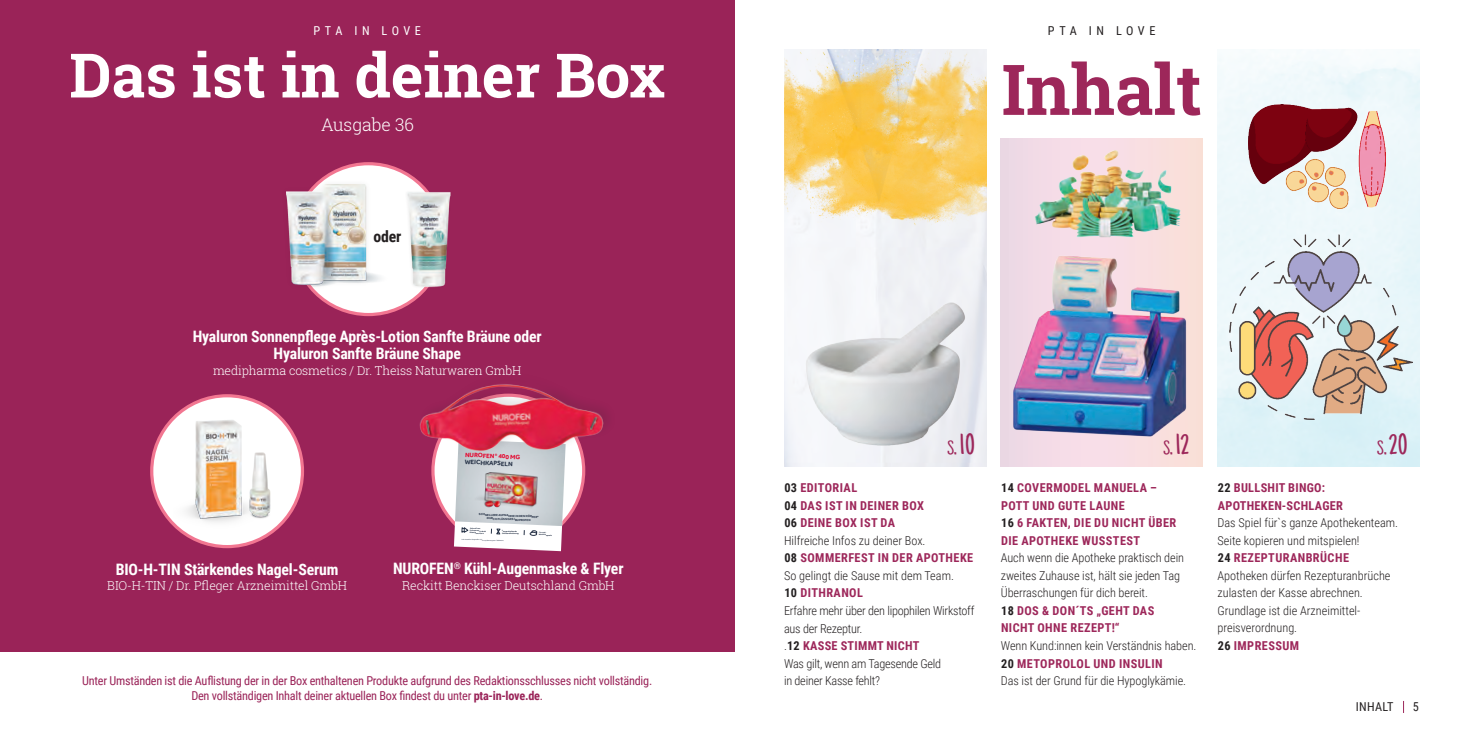
<style>
.page{position:relative;width:1469px;height:735px;background:#fff}
.page>*{position:absolute;margin:0;border:0;box-sizing:border-box;transform-origin:0 0}
.t1{font:700 70px "Roboto Slab";color:#9d275a}
.t2{font:700 61.25px "Roboto Slab";color:#fff}
.t3{font:29.75px "Just Another Hand";color:#9d275a}
.t4{font:300 17.5px "Roboto Slab";color:#fff}
.t5{font:700 15.75px/16.6px "Roboto Condensed";letter-spacing:-.01em;color:#fff;text-align:center}
.t6{font:700 15.75px "Roboto Condensed";color:#231f20}
.t7{font:300 12.25px/17.5px "Roboto Condensed";letter-spacing:-.005em;color:#231f20}
.t8{font:12.25px/14.7px "Roboto Condensed";letter-spacing:-.02em;color:#9a2358;text-align:center}
.t9{font:700 12.25px/17.5px "Roboto Condensed";letter-spacing:.035em;color:#9d275a}
.t10{font:300 12.25px "Roboto Slab";letter-spacing:-.01em;color:#fff}
.t11{font:12.25px "Roboto Condensed";letter-spacing:.37em;color:#fff}
.t12{font:12.25px "Roboto Condensed";letter-spacing:.37em;color:#231f20}
.t13{font:12.25px "Roboto Condensed";letter-spacing:.335em;color:#231f20}
.t14{font:700 6.3px/7.2px "Nurofen Text";color:#e4052d}
.t15{font:700 3.15px/3.7px "Nurofen Text";color:#243045;text-align:center}
.t16{font:700 1.75px/2.1px "Montserrat";color:#243045}
.t17{font:600 1.75px "Montserrat";color:#243045}
.s1{font-family:"Myriad Pro"}
.s2{color:#243045}
.s3{font-weight:700}
.s4{font-size:19.07px}
.s5{font-weight:700;color:#9d275a}
.s6{color:#231f20}
</style>
<div class="page">
<div style="left:0;top:0;width:734px;height:651px;background:#9a2358"></div>
<div style="left:293px;top:164px;width:151px;height:150px;background:#fff;border-radius:50%"></div>
<div style="left:433px;top:395px;width:150px;height:150px;background:#fff;border-radius:50%"></div>
<div style="left:152px;top:395px;width:150px;height:151px;background:#fff;border-radius:50%"></div>
<div style="left:150px;top:394px;width:154px;height:154px;border:3px solid #f27691;border-radius:50%"></div>
<img style="left:174px;top:407px;width:114px;height:133px">
<div style="left:281px;top:178px;width:107px;height:113px;background:#231f20;opacity:.08"></div>
<img style="left:287px;top:184px;width:100px;height:102px">
<div style="left:405px;top:190px;width:47px;height:99px;background:#231f20;opacity:.08"></div>
<img style="left:406px;top:191px;width:45px;height:97px">
<img style="left:454px;top:472px;width:111px;height:79px">
<img style="left:419px;top:384px;width:187px;height:88px">
<img style="left:784px;top:49px;width:202px;height:10px">
<img style="left:784px;top:59px;width:110px;height:167px">
<img style="left:894px;top:58px;width:92px;height:46px">
<img style="left:810px;top:104px;width:176px;height:123px">
<img style="left:784px;top:124px;width:1px;height:69px">
<img style="left:789px;top:287px;width:195px;height:159px">
<div style="left:1000px;top:139px;width:202px;height:327px;background:linear-gradient(to right,#efd9ea,#fce1dc)"></div>
<img style="left:1009px;top:252px;width:180px;height:189px">
<img style="left:1034px;top:139px;width:146px;height:101px">
<img style="left:1217px;top:57px;width:202px;height:409px">
<img style="left:1248px;top:104px;width:137px;height:104px">
<img style="left:1229px;top:234px;width:183px;height:185px">
<p class="t11" style="left:313px;top:22px;width:109px">PTA IN LOVE</p>
<h2 class="t2" style="left:69px;top:33px;width:597px">Das ist in deiner Box</h2>
<h3 class="t4" style="left:321px;top:113px;width:95px">Ausgabe 36</h3>
<p class="t6" style="left:373px;top:225px;width:29px">oder</p>
<p class="t5" style="left:193px;top:328px;width:350px">Hyaluron Sonnenpflege Après-Lotion Sanfte Bräune oder<br>Hyaluron Sanfte Bräune Shape</p>
<p class="t10" style="left:213px;top:362px;width:310px">medipharma cosmetics / Dr. Theiss Naturwaren GmbH</p>
<p class="t14" style="left:465px;top:450px;width:57px;rotate:3deg">NUROFEN<span class="s1">®</span> 400 MG<br><span class="s2">WEICHKAPSELN</span></p>
<p class="t15" style="left:479px;top:512px;width:61px;rotate:3deg">SCHNELLERE AUFNAHME IN DEN K<span class="s1">Ö</span>RPER*<br>DURCH FL<span class="s1">Ü</span>SSIGES IBUPROFEN</p>
<p class="t5" style="left:116px;top:559px;width:224px">BIO-H-TIN Stärkendes Nagel-Serum</p>
<p class="t10" style="left:107px;top:577px;width:241px">BIO-H-TIN / Dr. Pfleger Arzneimittel GmbH</p>
<p class="t16" style="left:470px;top:527px;width:18px;rotate:2deg">Schnell am<br>Schmerzort dank fl üssigem Kern</p>
<p class="t16" style="left:502px;top:529px;width:18px;rotate:2deg">Langanhalten de<br>Schmerzlinderung</p>
<p class="t17" style="left:539px;top:531px;width:9px;rotate:2deg">Format:</p>
<p class="t16" style="left:539px;top:533px;width:15px;rotate:2deg">Weichkapseln</p>
<p class="t5" style="left:393px;top:559px;width:232px">NUROFEN<sup>®</sup> Kühl-Augenmaske &amp; Flyer</p>
<p class="t10" style="left:402px;top:576px;width:214px">Reckitt Benckiser Deutschland GmbH</p>
<p class="t8" style="left:82px;top:672px;width:571px">Unter Umständen ist die Auflistung der in der Box enthaltenen Produkte aufgrund des Redaktionsschlusses nicht vollständig.<br>Den vollständigen Inhalt deiner aktuellen Box findest du unter <span class="s3">pta-in-love.de</span>.</p>
<p class="t12" style="left:1047px;top:22px;width:109px">PTA IN LOVE</p>
<h1 class="t1" style="left:1001px;top:41px;width:202px">Inhalt</h1>
<h3 class="t3" style="left:947px;top:427px;width:29px"><span class="s4">S</span>.10</h3>
<h3 class="t3" style="left:1163px;top:427px;width:28px"><span class="s4">S</span>.12</h3>
<h3 class="t3" style="left:1376px;top:427px;width:32px"><span class="s4">S</span>.20</h3>
<p class="t7" style="left:784px;top:478px;width:192px"><span class="s3">03</span> <span class="s5">EDITORIAL<br></span><span class="s3">04</span> <span class="s5">DAS IST IN DEINER BOX<br></span><span class="s3">06</span> <span class="s5">DEINE BOX IST DA<br></span>Hilfreiche Infos zu deiner Box.<br><span class="s3">08</span> <span class="s5">SOMMERFEST IN DER APOTHEKE<br></span>So gelingt die Sause mit dem Team.<br><span class="s3">10</span> <span class="s5">DITHRANOL<br></span>Erfahre mehr über den lipophilen Wirkstoff aus der Rezeptur.<br>.<span class="s3">12</span> <span class="s5">KASSE STIMMT NICHT<br></span>Was gilt, wenn am Tagesende Geld<br>in deiner Kasse fehlt?</p>
<p class="t9" style="left:1001px;top:478px;width:177px"><span class="s6">14</span> COVERMODEL MANUELA –<br>POTT UND GUTE LAUNE<br><span class="s6">16</span> 6 FAKTEN, DIE DU NICHT ÜBER<br>DIE APOTHEKE WUSSTEST</p>
<p class="t7" style="left:1000px;top:548px;width:185px">Auch wenn die Apotheke praktisch dein zweites Zuhause ist, hält sie jeden Tag<br>Überraschungen für dich bereit.<br><span class="s3">18</span> <span class="s5">DOS &amp; DON´TS „GEHT DAS<br>NICHT OHNE REZEPT!“</span></p>
<p class="t7" style="left:1000px;top:636px;width:197px">Wenn Kund:innen kein Verständnis haben.<br><span class="s3">20</span> <span class="s5">METOPROLOL UND INSULIN<br></span>Das ist der Grund für die Hypoglykämie.</p>
<p class="t9" style="left:1217px;top:478px;width:127px"><span class="s6">22</span> BULLSHIT BINGO:<br>APOTHEKEN-SCHLAGER</p>
<p class="t7" style="left:1217px;top:513px;width:182px">Das Spiel für`s ganze Apothekenteam.<br>Seite kopieren und mitspielen!<br><span class="s3">24</span> <span class="s5">REZEPTURANBRÜCHE<br></span>Apotheken dürfen Rezepturanbrüche zulasten der Kasse abrechnen.<br>Grundlage ist die Arzneimittel&shy;preisverordnung.<br><span class="s3">26</span> <span class="s5">IMPRESSUM</span></p>
<p class="t13" style="left:1355px;top:697px;width:39px">INHALT</p>
<p class="t13" style="left:1412px;top:697px;width:8px">5</p>
</div>
